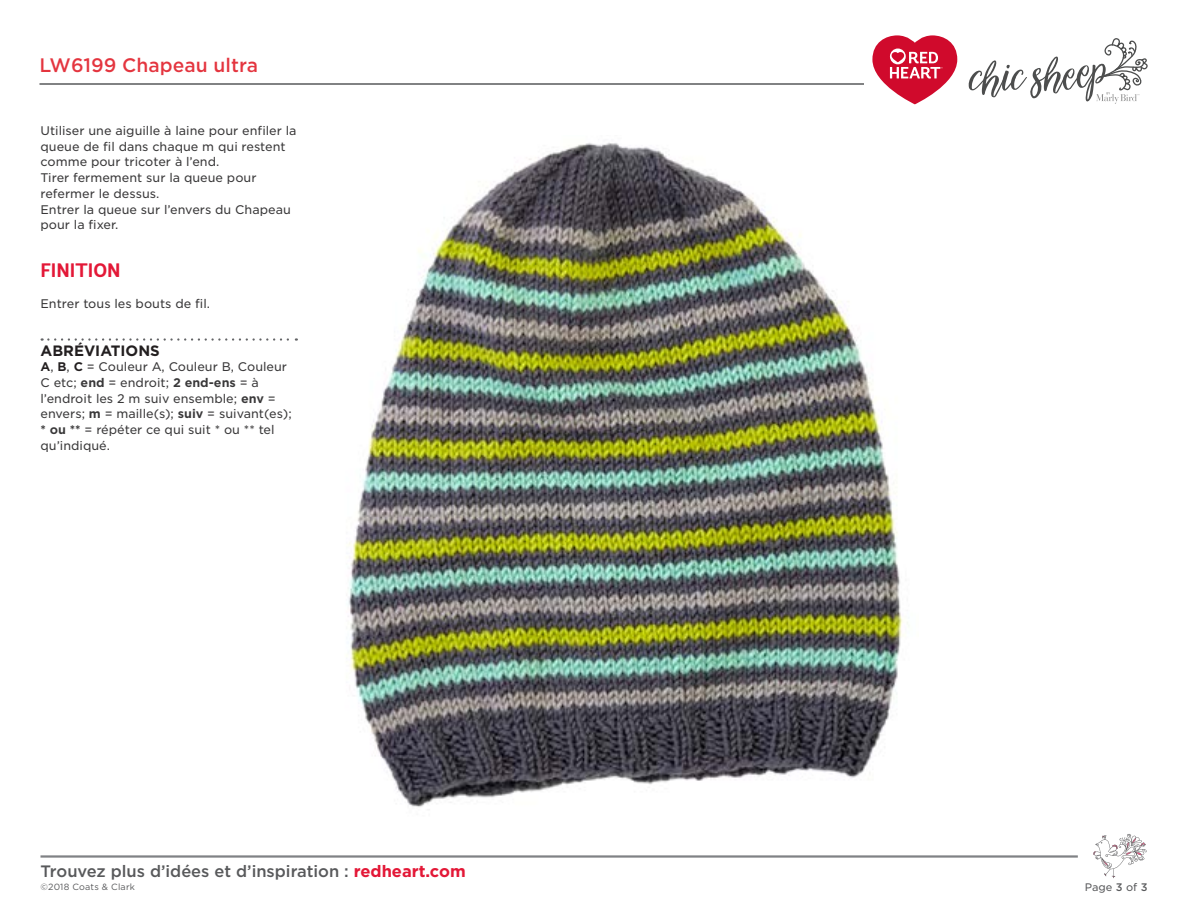
<style>
.page{position:relative;width:1188px;height:918px;background:#fff}
.page>*{position:absolute;margin:0;border:0;box-sizing:border-box;transform-origin:0 0}
.t1{font:700 19.5px "Andes Rounded";color:#e31837}
.t2{font:500 18.75px "Gotham S Sm";color:#e4353f}
.t3{font:500 16.5px "Gotham";color:#58595b}
.t4{font:700 15px "Gotham";color:#231f20}
.t5{font:12px/15.8px "Gotham S Sm";color:#393839}
.t6{font:10.5px "Gotham S Sm";color:#58595b}
.t7{font:9px "Gotham";letter-spacing:.02em;color:#58595b}
.s1{font-weight:700;color:#231f20}
.s2{font-weight:700}
.s3{font-weight:700;color:#e31837}
.s4{font-weight:500}
</style>
<div class="page">
<hr style="left:40px;top:855px;width:1038px;height:3px;background:#808285">
<svg style="left:1093px;top:834px;width:54px;height:44px"></svg>
<svg style="left:42px;top:338px;width:255px;height:3px"></svg>
<hr style="left:39px;top:83px;width:825px;height:2px;background:#58595b">
<svg style="left:872px;top:35px;width:85px;height:69px"></svg>
<svg style="left:969px;top:38px;width:179px;height:66px"></svg>
<img style="left:348px;top:143px;width:560px;height:664px">
<h2 class="t2" style="left:39px;top:52px;width:220px">LW6199 Chapeau ultra</h2>
<p class="t5" style="left:40px;top:122px;width:258px">Utiliser une aiguille à laine pour enfiler la queue de fil dans chaque m qui restent comme pour tricoter à l’end.<br>Tirer fermement sur la queue pour refermer le dessus.<br>Entrer la queue sur l’envers du Chapeau pour la fixer.</p>
<h1 class="t1" style="left:40px;top:258px;width:82px">FINITION</h1>
<p class="t5" style="left:40px;top:296px;width:171px">Entrer tous les bouts de fil.</p>
<p class="t4" style="left:40px;top:340px;width:121px">ABRÉVIATIONS</p>
<p class="t5" style="left:40px;top:359px;width:253px"><span class="s1">A</span>, <span class="s1">B</span>, <span class="s1">C</span> = Couleur A, Couleur B, Couleur<br>C etc; <span class="s2">end</span> = endroit; <span class="s2">2 end-ens</span> = à l’endroit les 2 m suiv ensemble; <span class="s2">env</span> = envers; <span class="s2">m</span> = maille(s); <span class="s2">suiv</span> = suivant(es); <span class="s2">* ou **</span> = répéter ce qui suit * ou ** tel qu’indiqué.</p>
<h3 class="t3" style="left:40px;top:860px;width:427px">Trouvez plus d’idées et d’inspiration : <span class="s3">redheart.com</span></h3>
<p class="t7" style="left:40px;top:882px;width:96px">©2018 Coats &amp; Clark</p>
<p class="t6" style="left:1085px;top:880px;width:64px">Page <span class="s4">3</span> of <span class="s4">3</span></p>
</div>
